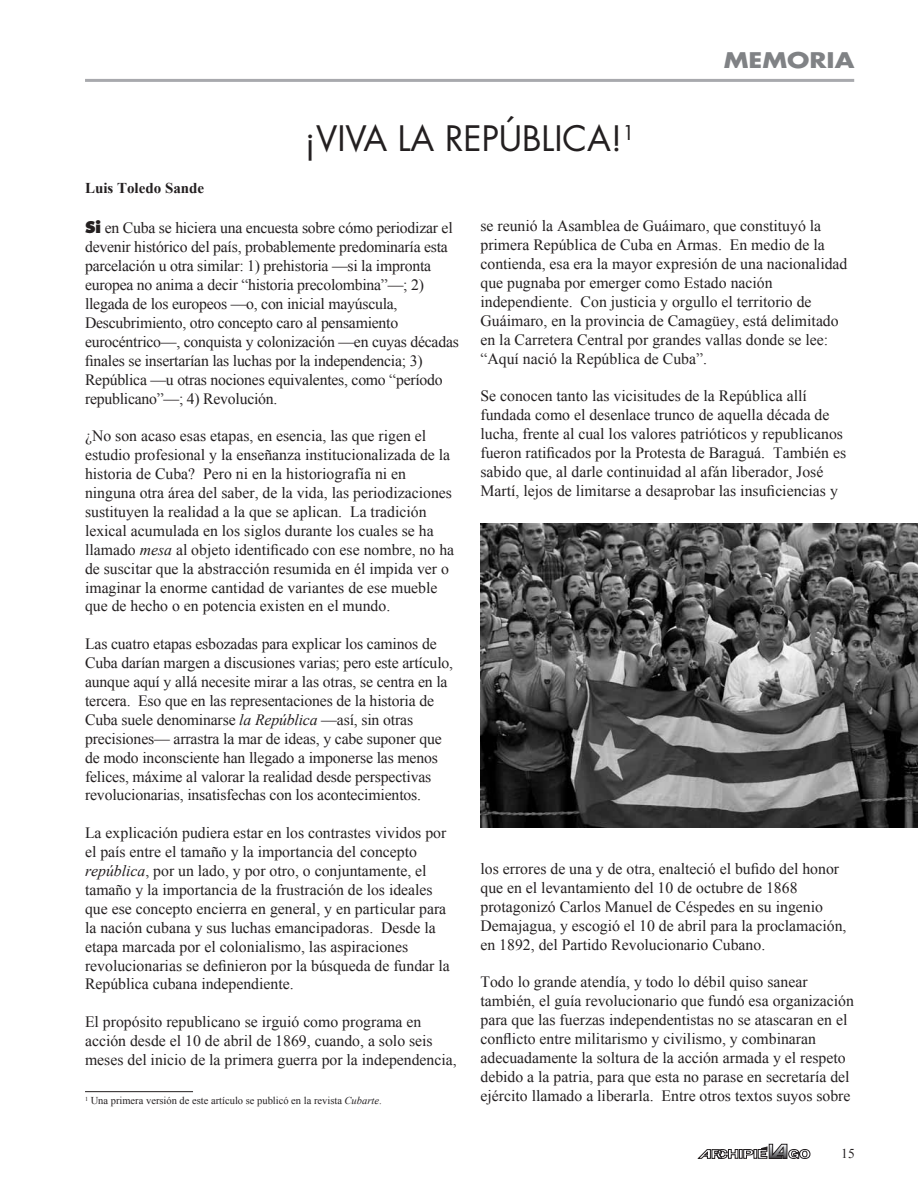
<style>
.page{position:relative;width:918px;height:1188px;background:#fff}
.page>*{position:absolute;margin:0;border:0;box-sizing:border-box;transform-origin:0 0}
.t1{font:34.2px "Futura";color:#231f20}
.t2{font:700 21px "Futura";color:#808285;scale:1.2 1}
.t3{font:15.75px/18.9px "Times New Roman";color:#231f20}
.t4{font:700 15px "Times New Roman";color:#231f20}
.t5{font:13.5px "Times New Roman";color:#231f20}
.t6{font:10.5px "Times New Roman";color:#231f20}
.s1{font-family:"Futura";font-weight:800}
.s2{font-style:italic}
</style>
<div class="page">
<hr style="left:85px;top:79px;width:769px;height:3px;background:#a8a9ad">
<hr style="left:85px;top:1091px;width:108px;height:1px;background:#231f20">
<img style="left:480px;top:523px;width:438px;height:305px">
<svg style="left:698px;top:1144px;width:112px;height:15px"></svg>
<p class="t4" style="left:85px;top:180px;width:121px">Luis Toledo Sande</p>
<p class="t1" style="left:305px;top:115px;width:332px">¡VIVA LA REPÚBLICA!<sup>1</sup></p>
<p class="t2" style="left:724px;top:45px;width:110px">MEMORIA</p>
<p class="t3" style="left:85px;top:219px;width:375px"><span class="s1">Si</span> en Cuba se hiciera una encuesta sobre cómo periodizar el devenir histórico del país, probablemente predominaría esta parcelación u otra similar: 1) prehistoria —si la impronta europea no anima a decir “historia precolombina”—; 2) llegada de los europeos —o, con inicial mayúscula, Descubrimiento, otro concepto caro al pensamiento eurocéntrico—, conquista y colonización —en cuyas décadas finales se insertarían las luchas por la independencia; 3)<br>República —u otras nociones equivalentes, como “período republicano”—; 4) Revolución.</p>
<p class="t3" style="left:85px;top:426px;width:371px">¿No son acaso esas etapas, en esencia, las que rigen el estudio profesional y la enseñanza institucionalizada de la historia de Cuba? Pero ni en la historiografía ni en ninguna otra área del saber, de la vida, las periodizaciones sustituyen la realidad a la que se aplican. La tradición lexical acumulada en los siglos durante los cuales se ha llamado <span class="s2">mesa</span> al objeto identificado con ese nombre, no ha de suscitar que la abstracción resumida en él impida ver o imaginar la enorme cantidad de variantes de ese mueble que de hecho o en potencia existen en el mundo.</p>
<p class="t3" style="left:85px;top:634px;width:370px">Las cuatro etapas esbozadas para explicar los caminos de Cuba darían margen a discusiones varias; pero este artículo, aunque aquí y allá necesite mirar a las otras, se centra en la tercera. Eso que en las representaciones de la historia de Cuba suele denominarse <span class="s2">la República</span> —así, sin otras precisiones— arrastra la mar de ideas, y cabe suponer que de modo inconsciente han llegado a imponerse las menos felices, máxime al valorar la realidad desde perspectivas revolucionarias, insatisfechas con los acontecimientos.</p>
<p class="t3" style="left:85px;top:823px;width:366px">La explicación pudiera estar en los contrastes vividos por el país entre el tamaño y la importancia del concepto <span class="s2">república</span>, por un lado, y por otro, o conjuntamente, el tamaño y la importancia de la frustración de los ideales que ese concepto encierra en general, y en particular para la nación cubana y sus luchas emancipadoras. Desde la etapa marcada por el colonialismo, las aspiraciones revolucionarias se definieron por la búsqueda de fundar la República cubana independiente.</p>
<p class="t3" style="left:85px;top:1012px;width:373px">El propósito republicano se irguió como programa en acción desde el 10 de abril de 1869, cuando, a solo seis meses del inicio de la primera guerra por la independencia,</p>
<p class="t6" style="left:85px;top:1095px;width:298px"><sup>1</sup> Una primera versión de este artículo se publicó en la revista <span class="s2">Cubarte</span>.</p>
<p class="t3" style="left:480px;top:216px;width:368px">se reunió la Asamblea de Guáimaro, que constituyó la primera República de Cuba en Armas. En medio de la contienda, esa era la mayor expresión de una nacionalidad que pugnaba por emerger como Estado nación independiente. Con justicia y orgullo el territorio de Guáimaro, en la provincia de Camagüey, está delimitado en la Carretera Central por grandes vallas donde se lee: “Aquí nació la República de Cuba”.</p>
<p class="t3" style="left:480px;top:386px;width:367px">Se conocen tanto las vicisitudes de la República allí fundada como el desenlace trunco de aquella década de lucha, frente al cual los valores patrióticos y republicanos fueron ratificados por la Protesta de Baraguá. También es sabido que, al darle continuidad al afán liberador, José Martí, lejos de limitarse a desaprobar las insuficiencias y</p>
<p class="t3" style="left:480px;top:859px;width:368px">los errores de una y de otra, enalteció el bufido del honor que en el levantamiento del 10 de octubre de 1868 protagonizó Carlos Manuel de Céspedes en su ingenio Demajagua, y escogió el 10 de abril para la proclamación, en 1892, del Partido Revolucionario Cubano.</p>
<p class="t3" style="left:480px;top:972px;width:375px">Todo lo grande atendía, y todo lo débil quiso sanear también, el guía revolucionario que fundó esa organización para que las fuerzas independentistas no se atascaran en el conflicto entre militarismo y civilismo, y combinaran adecuadamente la soltura de la acción armada y el respeto debido a la patria, para que esta no parase en secretaría del ejército llamado a liberarla. Entre otros textos suyos sobre</p>
<p class="t5" style="left:841px;top:1145px;width:15px">15</p>
</div>
